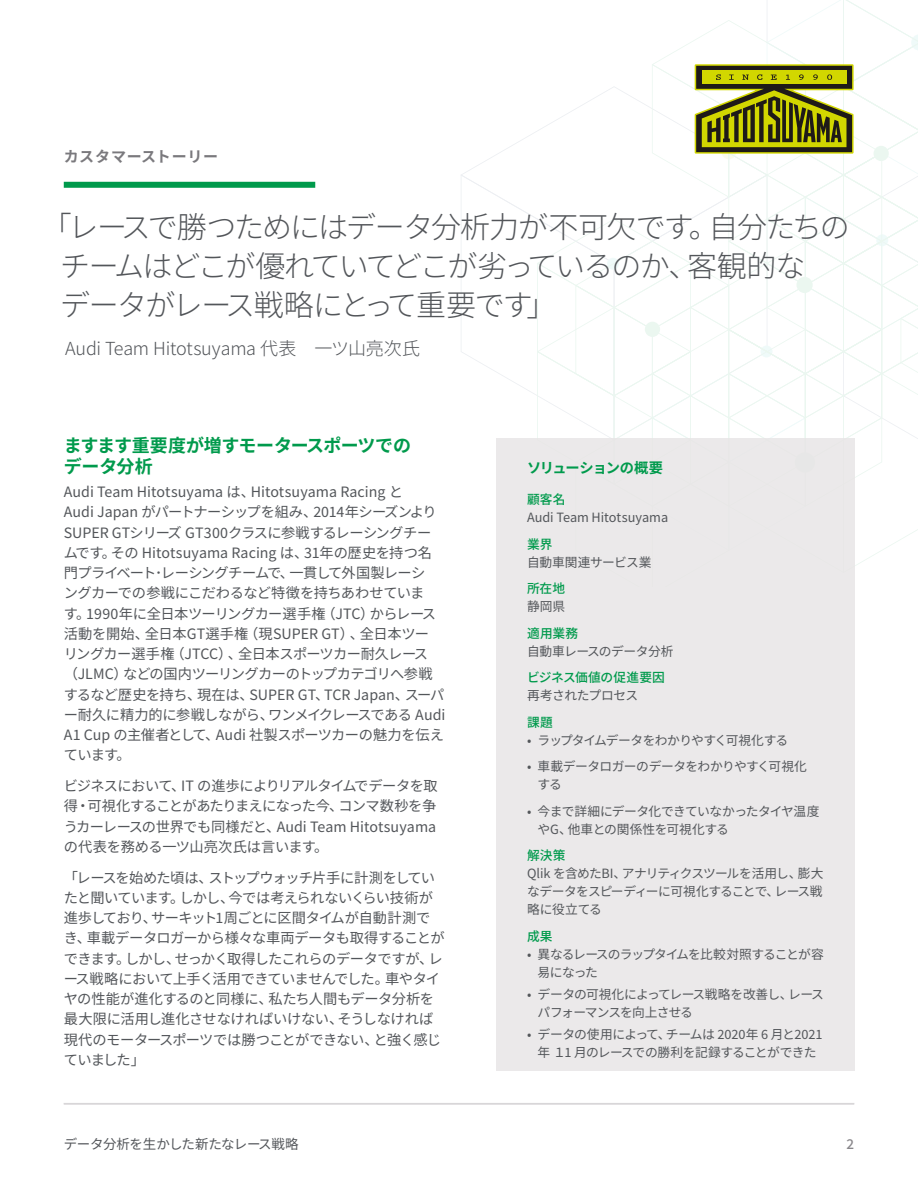
<style>
.page{position:relative;width:918px;height:1188px;background:#fff}
.page>*{position:absolute;margin:0;border:0;box-sizing:border-box;transform-origin:0 0}
.t1{font:300 30px/39px "Source Han Sans JP";letter-spacing:-.06em;color:#53565a}
.Quote_attribute{font:300 18px "Source Han Sans JP";letter-spacing:-.015em;color:#53565a}
.Text_Sub_Heading{font:700 18px/20.2px "Source Han Sans JP";letter-spacing:-.015em;color:#009a4c}
.Content_Type{font:700 15px "Source Han Sans JP";letter-spacing:.045em;color:#7a797d}
.Body_copy{font:14.25px/20.2px "Source Han Sans JP";letter-spacing:-.025em;color:#53565a}
.Sidebar_-_Heading{font:700 14.25px "Source Han Sans JP";letter-spacing:-.07em;color:#009a4c}
.Footnote{font:13.5px "Source Han Sans JP";letter-spacing:-.02em;color:#53565a}
.t2{font:500 13.5px "Source Han Sans JP";color:#89878b}
.Sidebar_-_Body_copy{font:12.75px/18px "Source Han Sans JP";letter-spacing:-.035em;color:#53565a}
.Sidebar_-_Body_copy-2{font:12.75px/18px "Source Han Sans JP";letter-spacing:-.08em;color:#53565a}
.Sidebar_-_Body_copy-3{font:12.75px "Source Han Sans JP";letter-spacing:-.06em;color:#53565a}
.Sidebar_-_Subheading{font:500 12.75px "Source Han Sans JP";letter-spacing:.01em;color:#009a4c}
.Sidebar_-_Body_copy-4{font:12.75px "Source Han Sans JP";letter-spacing:-.005em;color:#53565a}
.Sidebar_-_Subheading-2{font:500 12.75px "Source Han Sans JP";letter-spacing:-.01em;color:#009a4c}
.Sidebar_-_Body_copy-5{font:12.75px "Source Han Sans JP";letter-spacing:-.015em;color:#53565a}
</style>
<div class="page">
<div style="left:496px;top:438px;width:358px;height:633px;background:#e7e4e5"></div>
<hr style="left:64px;top:1103px;width:790px;height:1px;background:#d8d6d8">
<div style="left:64px;top:182px;width:251px;height:6px;background:#009a4c"></div>
<svg style="left:461px;top:0;width:457px;height:587px"></svg>
<p class="Content_Type" style="left:64px;top:148px;width:156px">カスタマーストーリー</p>
<p class="t1" style="left:60px;top:209px;width:791px;text-indent:-18px">「レースで勝つためにはデータ分析力が不可欠です。自分たちのチームはどこが優れていてどこが劣っているのか、客観的な<br>データがレース戦略にとって重要です」</p>
<p class="Quote_attribute" style="left:65px;top:339px;width:356px">Audi Team Hitotsuyama 代表　一ツ山亮次氏</p>
<p class="Text_Sub_Heading" style="left:64px;top:436px;width:349px">ますます重要度が増すモータースポーツでのデータ分析</p>
<p class="Body_copy" style="left:64px;top:482px;width:383px">Audi Team Hitotsuyama は、Hitotsuyama Racing と<br>Audi Japan がパートナーシップを組み、2014年シーズンよりSUPER GTシリーズ GT300クラスに参戦するレーシングチームです。その Hitotsuyama Racing は、31年の歴史を持つ名門プライベート･レーシングチームで、一貫して外国製レーシ<br>ングカーでの参戦にこだわるなど特徴を持ちあわせていま<br>す。1990年に全日本ツーリングカー選手権（JTC）からレース活動を開始、全日本GT選手権（現SUPER GT）、全日本ツーリングカー選手権（JTCC）、全日本スポーツカー耐久レース（JLMC）などの国内ツーリングカーのトップカテゴリへ参戦するなど歴史を持ち、現在は、SUPER GT、TCR Japan、スーパー耐久に精力的に参戦しながら、ワンメイクレースである Audi A1 Cup の主催者として、Audi 社製スポーツカーの魅力を伝えています。</p>
<p class="Body_copy" style="left:64px;top:776px;width:375px;text-align:justify">ビジネスにおいて、IT の進歩によりリアルタイムでデータを取得・可視化することがあたりまえになった今、コンマ数秒を争うカーレースの世界でも同様だと、Audi Team Hitotsuyamaの代表を務める一ツ山亮次氏は言います。</p>
<p class="Body_copy" style="left:64px;top:868px;width:382px">「レースを始めた頃は、ストップウォッチ片手に計測をしていたと聞いています。しかし、今では考えられないくらい技術が進歩しており、サーキット1周ごとに区間タイムが自動計測でき、車載データロガーから様々な車両データも取得することができます。しかし、せっかく取得したこれらのデータですが、レース戦略において上手く活用できていませんでした。車やタイヤの性能が進化するのと同様に、私たち人間もデータ分析を最大限に活用し進化させなければいけない、そうしなければ現代のモータースポーツでは勝つことができない、と強く感じていました」</p>
<p class="Sidebar_-_Heading" style="left:527px;top:460px;width:138px">ソリューションの概要</p>
<p class="Sidebar_-_Subheading" style="left:527px;top:492px;width:40px">顧客名</p>
<p class="Sidebar_-_Body_copy-4" style="left:527px;top:510px;width:143px">Audi Team Hitotsuyama</p>
<p class="Sidebar_-_Subheading" style="left:527px;top:537px;width:27px">業界</p>
<p class="Sidebar_-_Body_copy-5" style="left:527px;top:555px;width:126px">自動車関連サービス業</p>
<p class="Sidebar_-_Subheading" style="left:527px;top:581px;width:40px">所在地</p>
<p class="Sidebar_-_Body_copy" style="left:527px;top:598px;width:40px">静岡県</p>
<p class="Sidebar_-_Subheading" style="left:527px;top:626px;width:53px">適用業務</p>
<p class="Sidebar_-_Body_copy" style="left:527px;top:642px;width:148px">自動車レースのデータ分析</p>
<p class="Sidebar_-_Subheading-2" style="left:527px;top:670px;width:139px">ビジネス価値の促進要因</p>
<p class="Sidebar_-_Body_copy" style="left:527px;top:687px;width:113px">再考されたプロセス</p>
<p class="Sidebar_-_Subheading" style="left:527px;top:715px;width:27px">課題</p>
<p class="Sidebar_-_Body_copy-3" style="left:527px;top:733px;width:263px">• ラップタイムデータをわかりやすく可視化する</p>
<p class="Sidebar_-_Body_copy" style="left:538px;top:758px;width:271px;text-indent:-11px">• 車載データロガーのデータをわかりやすく可視化する</p>
<p class="Sidebar_-_Body_copy" style="left:538px;top:802px;width:283px;text-indent:-11px">• 今まで詳細にデータ化できていなかったタイヤ温度やG、他車との関係性を可視化する</p>
<p class="Sidebar_-_Subheading" style="left:527px;top:848px;width:40px">解決策</p>
<p class="Sidebar_-_Body_copy" style="left:527px;top:865px;width:298px;text-align:justify">Qlik を含めたBI、アナリティクスツールを活用し、膨大なデータをスピーディーに可視化することで、レース戦略に役立てる</p>
<p class="Sidebar_-_Subheading" style="left:527px;top:929px;width:27px">成果</p>
<p class="Sidebar_-_Body_copy-2" style="left:538px;top:945px;width:288px;text-indent:-11px">• 異なるレースのラップタイムを比較対照することが容易になった</p>
<p class="Sidebar_-_Body_copy" style="left:538px;top:986px;width:288px;text-indent:-11px">• データの可視化によってレース戦略を改善し、レースパフォーマンスを向上させる</p>
<p class="Sidebar_-_Body_copy" style="left:527px;top:1026px;width:297px;text-align:center">• データの使用によって、チームは 2020年 6 月と2021年 １1 月のレースでの勝利を記録することができた</p>
<p class="Footnote" style="left:64px;top:1136px;width:237px">データ分析を生かした新たなレース戦略</p>
<p class="t2" style="left:847px;top:1136px;width:9px">2</p>
</div>
